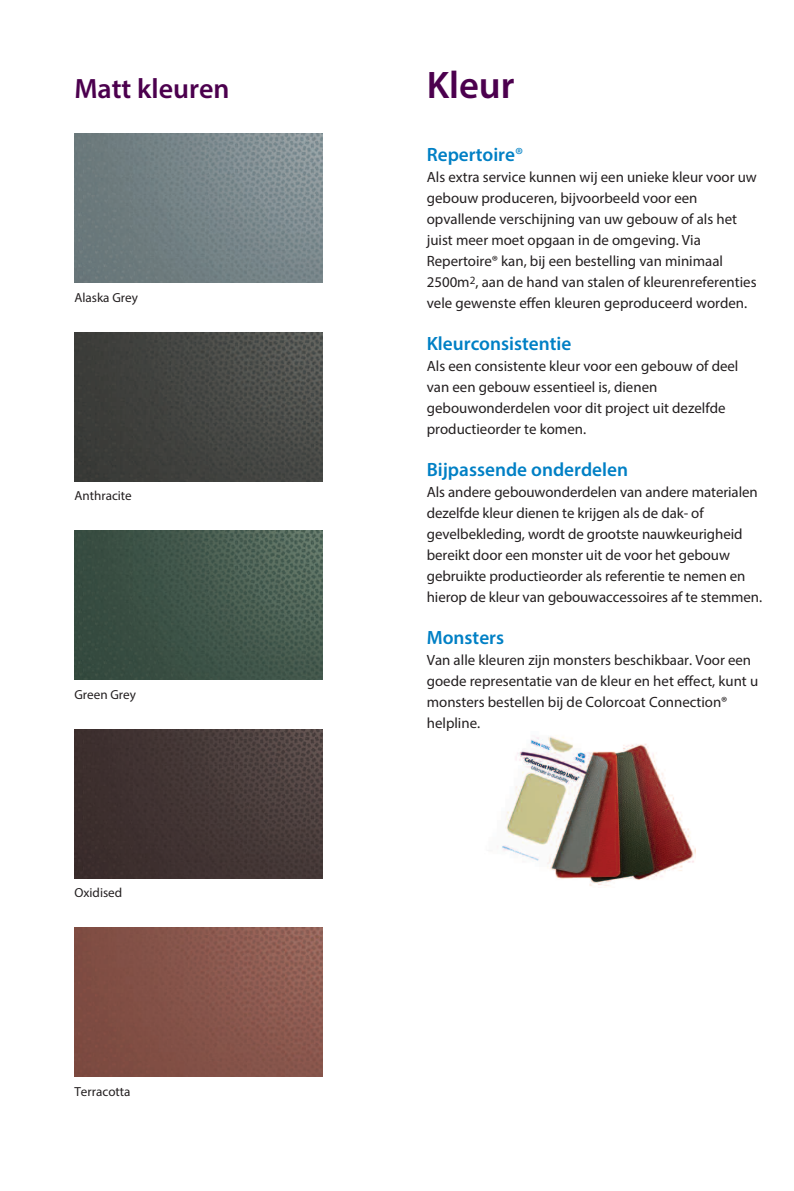
<style>
.page{position:relative;width:794px;height:1191px;background:#fff}
.page>*{position:absolute;margin:0;border:0;box-sizing:border-box;transform-origin:0 0}
.t1{font:600 38.5px "Myriad Pro";color:#4c004e}
.t2{font:600 28px "Myriad Pro";color:#4c004e}
.t3{font:600 19.25px "Myriad Pro";color:#0080c5}
.t4{font:14.88px/21px "Myriad Pro";color:#231f20}
.t5{font:13.12px "Myriad Pro";color:#231f20}
.s1{font-weight:400}
</style>
<div class="page">
<img style="left:497px;top:736px;width:198px;height:150px">
<img style="left:74px;top:928px;width:248px;height:148px">
<img style="left:74px;top:332px;width:248px;height:149px">
<img style="left:74px;top:134px;width:248px;height:149px">
<img style="left:74px;top:531px;width:248px;height:149px">
<img style="left:74px;top:729px;width:248px;height:149px">
<h2 class="t2" style="left:74px;top:78px;width:157px">Matt kleuren</h2>
<p class="t5" style="left:74px;top:292px;width:65px">Alaska Grey</p>
<p class="t5" style="left:74px;top:491px;width:59px">Anthracite</p>
<p class="t5" style="left:74px;top:689px;width:63px">Green Grey</p>
<p class="t5" style="left:74px;top:888px;width:49px">Oxidised</p>
<p class="t5" style="left:74px;top:1086px;width:58px">Terracotta</p>
<h1 class="t1" style="left:427px;top:70px;width:89px">Kleur</h1>
<p class="t3" style="left:427px;top:147px;width:98px">Repertoire<span class="s1">®</span></p>
<p class="t4" style="left:427px;top:167px;width:332px">Als extra service kunnen wij een unieke kleur voor uw gebouw produceren, bijvoorbeeld voor een opvallende verschijning van uw gebouw of als het juist meer moet opgaan in de omgeving. Via Repertoire® kan, bij een bestelling van minimaal 2500m<sup>2</sup>, aan de hand van stalen of kleurenreferenties vele gewenste effen kleuren geproduceerd worden.</p>
<p class="t3" style="left:427px;top:336px;width:146px">Kleurconsistentie</p>
<p class="t4" style="left:427px;top:356px;width:313px">Als een consistente kleur voor een gebouw of deel van een gebouw essentieel is, dienen gebouwonderdelen voor dit project uit dezelfde productieorder te komen.</p>
<p class="t3" style="left:427px;top:462px;width:203px">Bijpassende onderdelen</p>
<p class="t4" style="left:427px;top:482px;width:337px">Als andere gebouwonderdelen van andere materialen dezelfde kleur dienen te krijgen als de dak- of gevelbekleding, wordt de grootste nauwkeurigheid bereikt door een monster uit de voor het gebouw gebruikte productieorder als referentie te nemen en hierop de kleur van gebouwaccessoires af te stemmen.</p>
<p class="t3" style="left:427px;top:630px;width:79px">Monsters</p>
<p class="t4" style="left:427px;top:650px;width:333px">Van alle kleuren zijn monsters beschikbaar. Voor een goede representatie van de kleur en het effect, kunt u monsters bestellen bij de Colorcoat Connection® helpline.</p>
</div>
